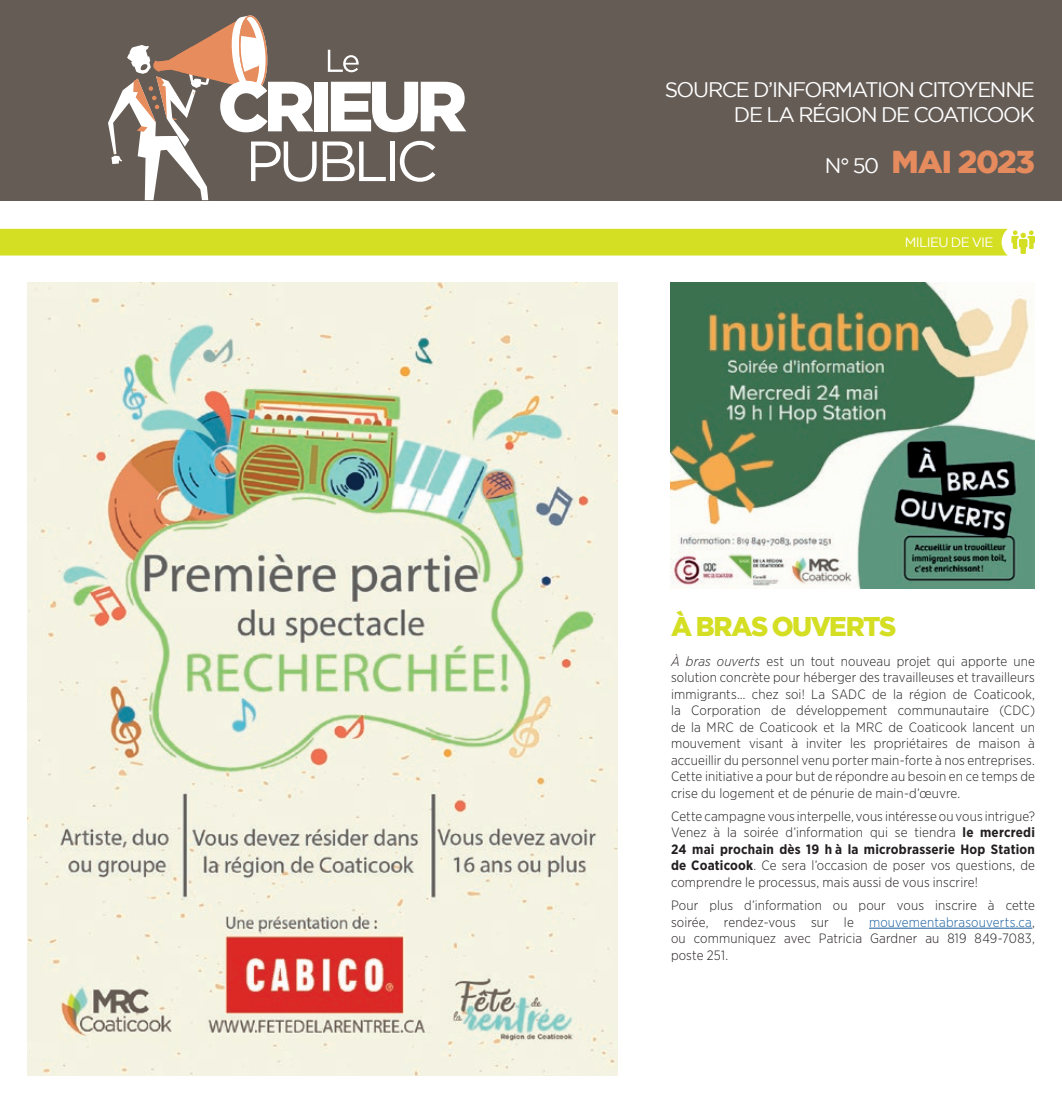
<style>
.page{position:relative;width:1062px;height:1104px;background:#fff}
.page>*{position:absolute;margin:0;border:0;box-sizing:border-box;transform-origin:0 0}
.t1{font:900 31.5px "Gotham";letter-spacing:-.04em;color:#e68b5d}
.t2{font:900 27px "Gotham";letter-spacing:-.06em;color:#d4de23}
.t3{font:21px/25.2px "Gotham";letter-spacing:-.06em;color:#fff;text-align:right}
.t4{font:300 13.5px/16.5px "Gotham Narrow";letter-spacing:.01em;color:#231f20;text-align:justify}
.t5{font:13.5px "Gotham";letter-spacing:-.045em;color:#fff}
.s1{font-weight:400;font-size:21px;color:#fff}
.s2{font-style:italic}
.s3{font-weight:700}
.s4{color:#175d9e}
</style>
<div class="page">
<div style="left:0;top:0;width:1062px;height:200px;background:#655c56"></div>
<div style="left:314px;top:82px;width:13px;height:49px;background:#fff"></div>
<svg style="left:331px;top:82px;width:135px;height:50px"></svg>
<svg style="left:108px;top:15px;width:209px;height:185px"></svg>
<svg style="left:323px;top:141px;width:63px;height:40px"></svg>
<hr style="left:390px;top:141px;width:4px;height:40px;background:#fff">
<svg style="left:400px;top:141px;width:35px;height:41px"></svg>
<svg style="left:328px;top:50px;width:31px;height:22px"></svg>
<div style="left:0;top:229px;width:1035px;height:26px;background:#d4de23"></div>
<img style="left:27px;top:283px;width:590px;height:791px">
<hr style="left:869px;top:927px;width:163px;height:1px;background:#175d9e">
<img style="left:670px;top:283px;width:365px;height:305px">
<h3 class="t3" style="left:665px;top:77px;width:372px">SOURCE D’INFORMATION CITOYENNE<br>DE LA RÉGION DE COATICOOK</h3>
<h1 class="t1" style="left:825px;top:144px;width:212px"><span class="s1">N° 50</span> MAI 2023</h1>
<p class="t5" style="left:905px;top:235px;width:90px">MILIEU DE VIE</p>
<h2 class="t2" style="left:671px;top:610px;width:227px">À BRAS OUVERTS</h2>
<p class="t4" style="left:671px;top:652px;width:365px"><span class="s2">À bras ouverts</span> est un tout nouveau projet qui apporte une solution concrète pour héberger des travailleuses et travailleurs immigrants… chez soi! La SADC de la région de Coaticook, la Corporation de développement communautaire (CDC) de la MRC de Coaticook et la MRC de Coaticook lancent un mouvement visant à inviter les propriétaires de maison à accueillir du personnel venu porter main-forte à nos entreprises.<br>Cette initiative a pour but de répondre au besoin en ce temps de crise du logement et de pénurie de main-d’œuvre.</p>
<p class="t4" style="left:671px;top:807px;width:365px">Cette campagne vous interpelle, vous intéresse ou vous intrigue?<br>Venez à la soirée d’information qui se tiendra <span class="s3">le mercredi 24 mai prochain dès 19 h à la microbrasserie Hop Station de Coaticook</span>. Ce sera l’occasion de poser vos questions, de comprendre le processus, mais aussi de vous inscrire!</p>
<p class="t4" style="left:671px;top:896px;width:365px">Pour plus d’information ou pour vous inscrire à cette soirée, rendez-vous sur le <span class="s4">mouvementabrasouverts.ca</span>, ou communiquez avec Patricia Gardner au 819 849-7083, poste 251.</p>
</div>
